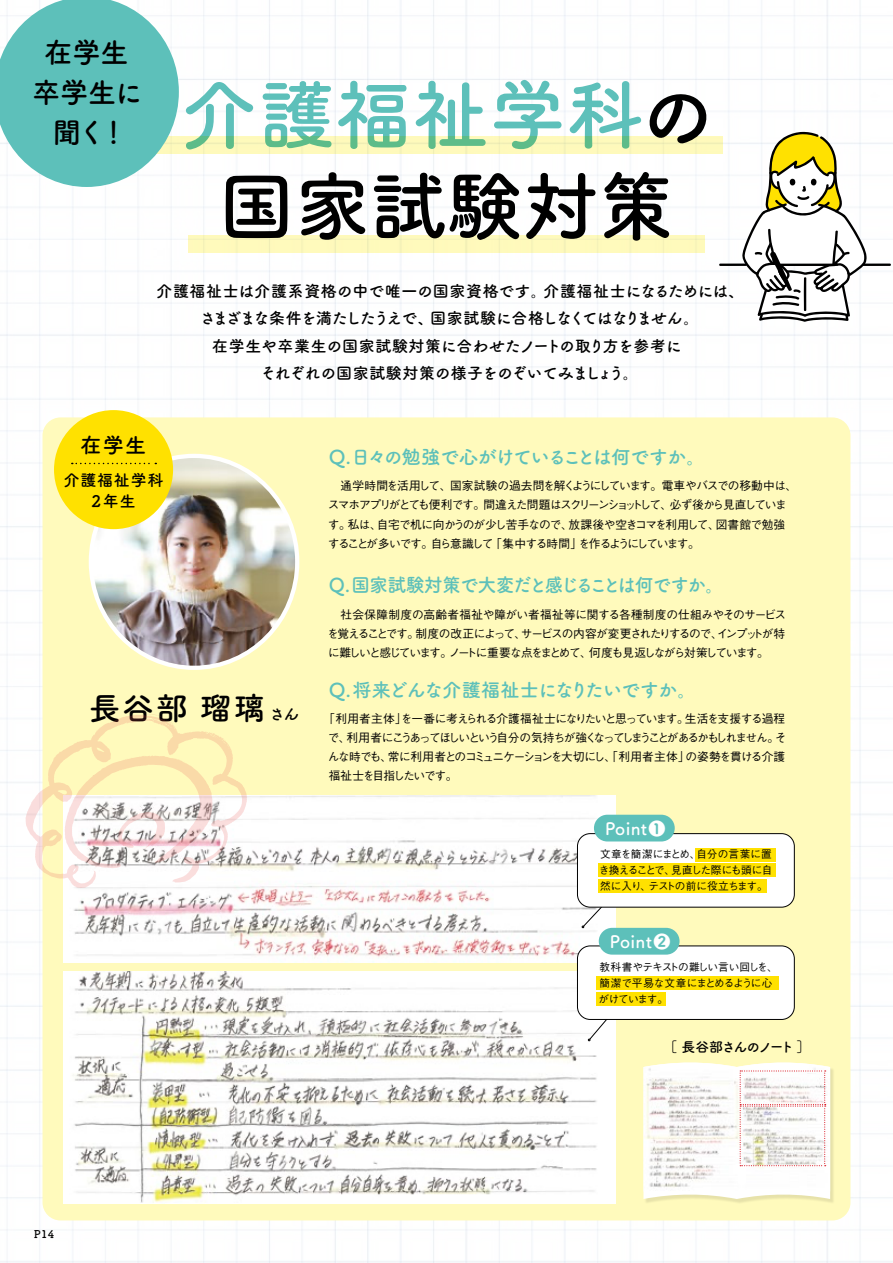
<style>
.page{position:relative;width:893px;height:1263px;background:#fff}
.page>*{position:absolute;margin:0;border:0;box-sizing:border-box;transform-origin:0 0}
.t1{font:700 77.1px "Tsuku A Rd Gothic";color:#5dc0ba}
.t2{font:700 76.05px "Tsuku A Rd Gothic";color:#000}
.t3{font:700 31.95px "Tsuku B Rd Gothic";color:#000}
.t4{font:700 28.5px/39.9px "Tsuku A Rd Gothic";letter-spacing:-.01em;color:#000;text-align:center}
.t5{font:700 21.3px "Tsuku B Rd Gothic";color:#000}
.t6{font:700 19.2px "Tsuku A Rd Gothic";letter-spacing:-.05em;color:#5dc0ba}
.t7{font:700 19.2px "Tsuku A Rd Gothic";letter-spacing:-.05em;color:#5dc0ba;scale:.96 1}
.t8{font:700 16.95px "Tsuku A Rd Gothic";letter-spacing:.02em;color:#fff}
.t9{font:700 15.9px/27.3px "Tsuku B Rd Gothic";letter-spacing:-.01em;color:#000;text-align:center}
.t10{font:700 15.9px/21.3px "Tsuku B Rd Gothic";letter-spacing:.05em;color:#000;text-align:center}
.t11{font:700 13.8px "Tsuku A Rd Gothic";letter-spacing:-.1em;color:#000}
.t12{font:500 11.7px/19.2px "Gothic BBB Pro";letter-spacing:-.11em;color:#000;text-align:justify}
.t13{font:500 10.65px/15.9px "Gothic BBB Pro";letter-spacing:-.06em;color:#000;text-align:justify}
.t14{font:500 10.65px/15.9px "Gothic BBB Pro";letter-spacing:-.08em;color:#000}
.t15{font:700 10.65px "Tsuku B Rd Gothic";color:#000}
.s1{color:#000}
.s2{font-size:15.9px}
</style>
<div class="page">
<img style="left:0;top:0;width:893px;height:1263px">
<div style="left:43px;top:417px;width:807px;height:803px;background:#fffabc;border-radius:18px"></div>
<div style="left:119px;top:137px;width:604px;height:17px;background:#fffabc"></div>
<div style="left:188px;top:235px;width:517px;height:17px;background:#fffabc"></div>
<svg style="left:0;top:0;width:179px;height:187px"></svg>
<svg style="left:719px;top:132px;width:172px;height:190px"></svg>
<img style="left:91px;top:456px;width:206px;height:212px">
<div style="left:54px;top:410px;width:119px;height:119px;background:#ffe100;border-radius:50%"></div>
<svg style="left:72px;top:463px;width:84px;height:1px"></svg>
<img style="left:63px;top:971px;width:553px;height:232px">
<div style="left:644px;top:1063px;width:191px;height:141px;background:#000;opacity:.1"></div>
<svg style="left:643px;top:1062px;width:187px;height:137px;background:#f4f1ee"></svg>
<img style="left:63px;top:796px;width:553px;height:167px">
<svg style="left:582px;top:905px;width:54px;height:23px"></svg>
<div style="left:577px;top:834px;width:217px;height:73px;background:#fff;border-radius:13px"></div>
<div style="left:577px;top:833px;width:217px;height:74px;border:1px solid #000;border-radius:13px"></div>
<div style="left:594px;top:815px;width:81px;height:26px;background:#5dc0ba;border-radius:13px"></div>
<div style="left:695px;top:848px;width:80px;height:13px;background:#ffe100"></div>
<div style="left:598px;top:864px;width:177px;height:13px;background:#ffe100"></div>
<div style="left:598px;top:879px;width:168px;height:14px;background:#ffe100"></div>
<svg style="left:588px;top:1020px;width:28px;height:21px"></svg>
<div style="left:577px;top:946px;width:217px;height:73px;background:#fff;border-radius:13px"></div>
<div style="left:577px;top:946px;width:217px;height:74px;border:1px solid #000;border-radius:13px"></div>
<div style="left:599px;top:928px;width:81px;height:27px;background:#5dc0ba;border-radius:13px"></div>
<div style="left:596px;top:976px;width:183px;height:13px;background:#ffe100"></div>
<div style="left:596px;top:992px;width:70px;height:14px;background:#ffe100"></div>
<svg style="left:25px;top:714px;width:222px;height:174px"></svg>
<h3 class="t4" style="left:32px;top:30px;width:112px">在学生卒学生に聞く！</h3>
<h1 class="t1" style="left:181px;top:55px;width:537px">介護福祉学科<span class="s1">の</span></h1>
<h2 class="t2" style="left:218px;top:147px;width:458px">国家試験対策</h2>
<h3 class="t9" style="left:156px;top:276px;width:590px">介護福祉士は介護系資格の中で唯一の国家資格です。介護福祉士になるためには、さまざまな条件を満たしたうえで、国家試験に合格しなくてはなりません。<br>在学生や卒業生の国家試験対策に合わせたノートの取り方を参考に<br>それぞれの国家試験対策の様子をのぞいてみましょう。</h3>
<h3 class="t5" style="left:81px;top:428px;width:67px">在学生</h3>
<h3 class="t10" style="left:64px;top:468px;width:101px">介護福祉学科<br>2年生</h3>
<h3 class="t3" style="left:89px;top:683px;width:212px">長谷部 瑠璃<span class="s2">さん</span></h3>
<h3 class="t6" style="left:329px;top:442px;width:378px">Q.日々の勉強で心がけていることは何ですか。</h3>
<p class="t12" style="left:328px;top:475px;width:471px;text-align:left">　通学時間を活用して、国家試験の過去問を解くようにしています。電車やバスでの移動中は、スマホアプリがとても便利です。間違えた問題はスクリーンショットして、必ず後から見直しています。私は、自宅で机に向かうのが少し苦手なので、放課後や空きコマを利用して、図書館で勉強することが多いです。自ら意識して「集中する時間」を作るようにしています。</p>
<h3 class="t7" style="left:329px;top:570px;width:413px">Q.国家試験対策で大変だと感じることは何ですか。</h3>
<p class="t12" style="left:327px;top:603px;width:461px">　社会保障制度の高齢者福祉や障がい者福祉等に関する各種制度の仕組みやそのサービスを覚えることです。制度の改正によって、サービスの内容が変更されたりするので、インプットが特に難しいと感じています。ノートに重要な点をまとめて、何度も見返しながら対策しています。</p>
<h3 class="t6" style="left:329px;top:674px;width:369px">Q.将来どんな介護福祉士になりたいですか。</h3>
<p class="t12" style="left:328px;top:707px;width:460px;text-indent:-5px">「利用者主体」を一番に考えられる介護福祉士になりたいと思っています。生活を支援する過程で、利用者にこうあってほしいという自分の気持ちが強くなってしまうことがあるかもしれません。そんな時でも、常に利用者とのコミュニケーションを大切にし、「利用者主体」の姿勢を貫ける介護福祉士を目指したいです。</p>
<h3 class="t8" style="left:605px;top:815px;width:62px">Point❶</h3>
<p class="t13" style="left:599px;top:845px;width:175px">文章を簡潔にまとめ、自分の言葉に置き換えることで、見直した際にも頭に自然に入り、テストの前に役立ちます。</p>
<h3 class="t8" style="left:610px;top:928px;width:62px">Point❷</h3>
<p class="t14" style="left:598px;top:958px;width:181px">教科書やテキストの難しい言い回しを、簡潔で平易な文章にまとめるように心がけています。</p>
<p class="t11" style="left:663px;top:1036px;width:148px">［ 長谷部さんのノート ］</p>
<p class="t15" style="left:34px;top:1226px;width:22px">P14</p>
</div>
